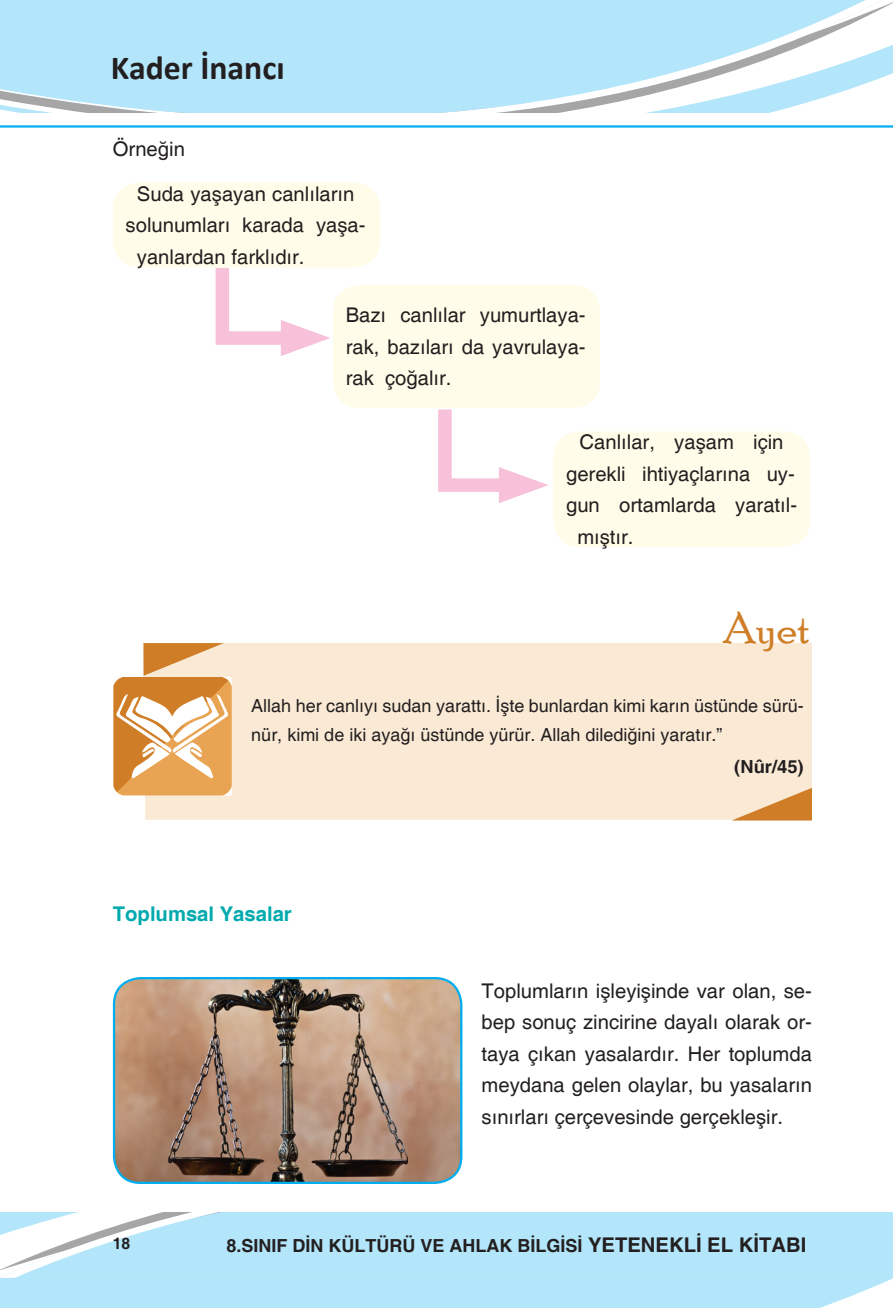
<style>
.page{position:relative;width:893px;height:1308px;background:#fff}
.page>*{position:absolute;margin:0;border:0;box-sizing:border-box;transform-origin:0 0}
.t1{font:45px "Poor Richard";color:#cf7e27}
.t2{font:700 33.75px "Calibri";color:#231f20}
.t3{font:20.25px/31.5px "Helvetica";color:#231f20;text-align:justify}
.t4{font:700 20.25px "Helvetica";color:#00aaad}
.t5{font:18px/29.2px "Helvetica";color:#231f20}
.t6{font:700 18px "Helvetica";color:#231f20}
.t7{font:700 15.75px "Helvetica";color:#231f20}
.s1{font-size:20.25px}
</style>
<div class="page">
<div style="left:0;top:1277px;width:893px;height:30px;background:#b3e6fa"></div>
<svg style="left:0;top:1235px;width:893px;height:42px;background:#b7e6f9"></svg>
<svg style="left:0;top:1213px;width:893px;height:22px;background:#bbe7f8"></svg>
<svg style="left:0;top:0;width:893px;height:45px;background:#b8e6f9"></svg>
<svg style="left:0;top:45px;width:893px;height:67px;fill:#b3e6fa"></svg>
<hr style="left:0;top:125px;width:893px;height:3px;background:#00aeef">
<div style="left:113px;top:182px;width:267px;height:85px;background:#fffde9;border-radius:27px"></div>
<div style="left:333px;top:285px;width:267px;height:123px;background:#fffde9;border-radius:27px"></div>
<div style="left:553px;top:431px;width:257px;height:116px;background:#fffde9;border-radius:27px"></div>
<svg style="left:215px;top:267px;width:115px;height:89px"></svg>
<svg style="left:438px;top:409px;width:110px;height:94px"></svg>
<div style="left:143px;top:642px;width:669px;height:177px;background:#faead5"></div>
<svg style="left:732px;top:787px;width:80px;height:33px;background:#e5b581"></svg>
<svg style="left:113px;top:643px;width:120px;height:153px"></svg>
<img style="left:114px;top:978px;width:347px;height:204px">
<div style="left:113px;top:977px;width:349px;height:207px;border:2px solid #00aeef;border-radius:26px"></div>
<h2 class="t2" style="left:111px;top:44px;width:175px">Kader İnancı</h2>
<p class="t3" style="left:113px;top:134px;width:74px">Örneğin</p>
<p class="t3" style="left:137px;top:179px;width:219px">Suda yaşayan canlıların</p>
<p class="t3" style="left:126px;top:210px;width:241px">solunumları karada yaşa-</p>
<p class="t3" style="left:137px;top:242px;width:169px">yanlardan farklıdır.</p>
<p class="t3" style="left:346px;top:300px;width:241px">Bazı canlılar yumurtlaya&shy;rak, bazıları da yavrulaya&shy;rak çoğalır.</p>
<p class="t3" style="left:580px;top:427px;width:205px">Canlılar, yaşam için</p>
<p class="t3" style="left:566px;top:459px;width:230px">gerekli ihtiyaçlarına uy-</p>
<p class="t3" style="left:566px;top:490px;width:232px">gun ortamlarda yaratıl-</p>
<p class="t3" style="left:577px;top:522px;width:58px">mıştır.</p>
<h1 class="t1" style="left:723px;top:602px;width:89px">Ayet</h1>
<p class="t5" style="left:251px;top:691px;width:554px">Allah her canlıyı sudan yarattı. İşte bunlardan kimi karın üstünde sürü&shy;nür, kimi de iki ayağı üstünde yürür. Allah dilediğini yaratır.”</p>
<p class="t6" style="left:734px;top:755px;width:71px">(Nûr/45)</p>
<p class="t4" style="left:113px;top:901px;width:180px">Toplumsal Yasalar</p>
<p class="t3" style="left:482px;top:975px;width:332px">Toplumların işleyişinde var olan, se&shy;bep sonuç zincirine dayalı olarak or&shy;taya çıkan yasalardır. Her toplumda meydana gelen olaylar, bu yasaların sınırları çerçevesinde gerçekleşir.</p>
<p class="t7" style="left:113px;top:1233px;width:19px">18</p>
<p class="t6" style="left:226px;top:1234px;width:581px">8.SINIF DİN KÜLTÜRÜ VE AHLAK BİLGİSİ <span class="s1">YETENEKLİ EL KİTABI</span></p>
</div>
